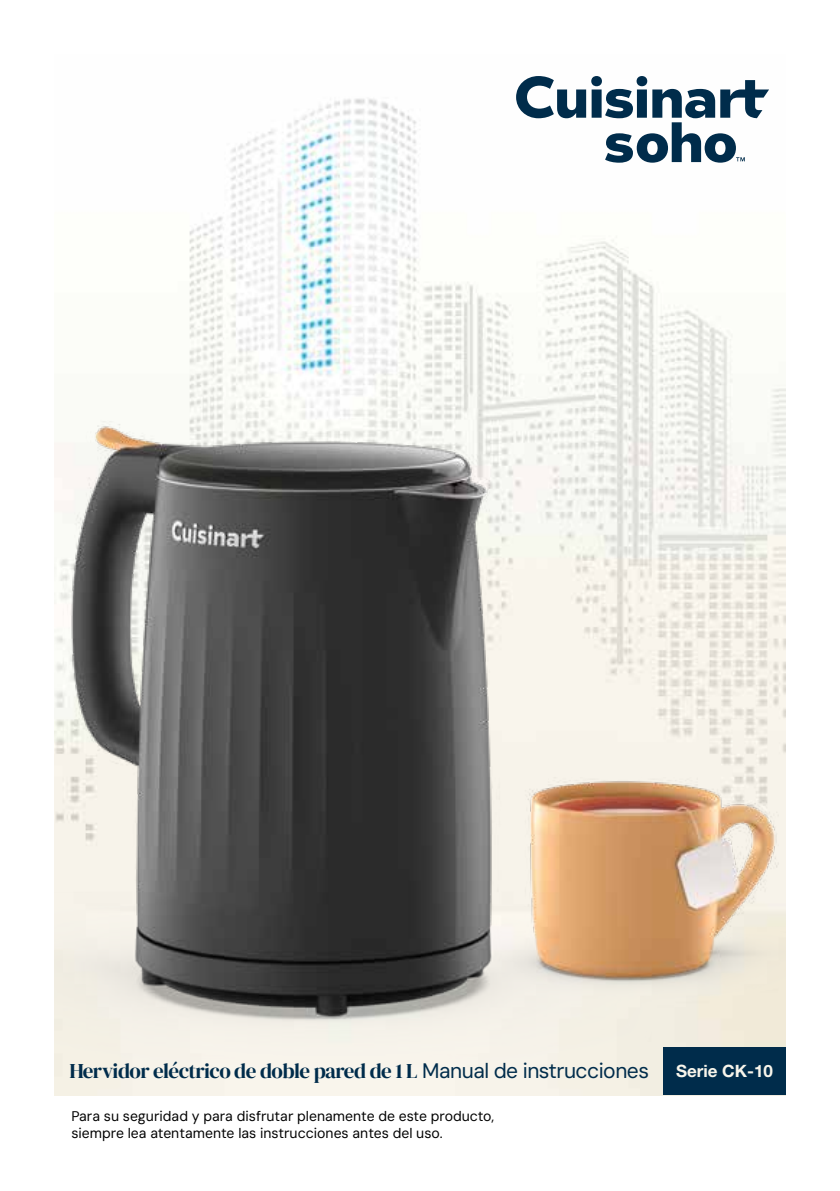
<style>
.page{position:relative;width:840px;height:1191px;background:#fff}
.page>*{position:absolute;margin:0;border:0;box-sizing:border-box;transform-origin:0 0}
.t1{font:21px "DM Serif Display Regular 2";letter-spacing:-.025em;color:#002c4b}
.t2{font:700 17px "Helvetica Neue LT Std";color:#f8f5eb}
.t3{font:14px/16.8px "DM Sans 9 pt Regular 4";color:#000}
.s1{font-family:"DM Sans 9 pt Regular 3"}
</style>
<div class="page">
<img style="left:54px;top:89px;width:731px;height:1006px">
<img style="left:54px;top:387px;width:731px;height:707px">
<div style="left:662px;top:1047px;width:123px;height:48px;background:#002c4b"></div>
<svg style="left:516px;top:76px;width:252px;height:87px"></svg>
<h1 class="t1" style="left:69px;top:1059px;width:580px">Hervidor eléctrico de doble pared de 1 L <span class="s1">Manual de instrucciones</span></h1>
<p class="t2" style="left:675px;top:1060px;width:98px">Serie CK-10</p>
<p class="t3" style="left:71px;top:1107px;width:424px">Para su seguridad y para disfrutar plenamente de este producto, siempre lea atentamente las instrucciones antes del uso.</p>
</div>
